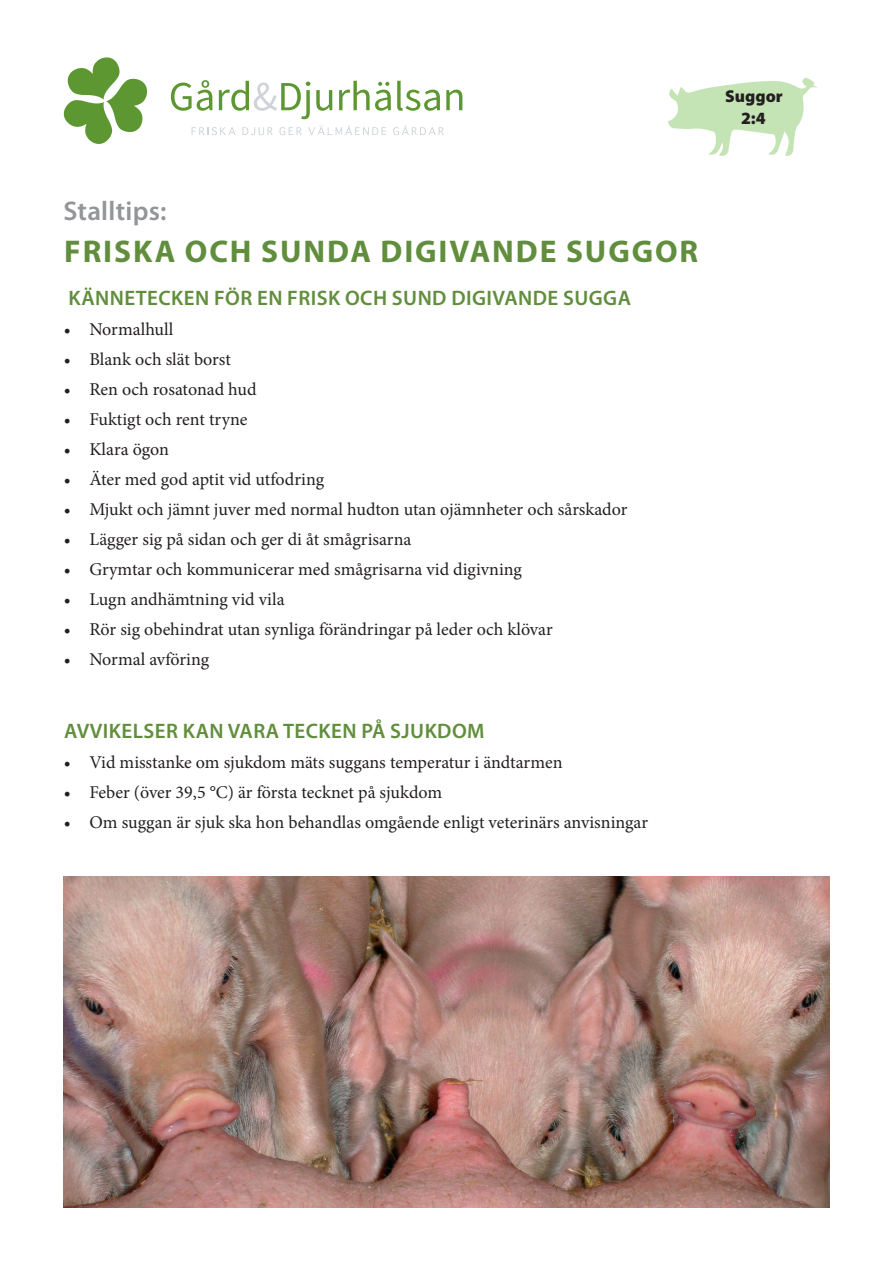
<style>
.page{position:relative;width:893px;height:1263px;background:#fff}
.page>*{position:absolute;margin:0;border:0;box-sizing:border-box;transform-origin:0 0}
.t1{font:700 31.5px "Myriad Pro";letter-spacing:.06em;color:#618e3d}
.t2{font:600 27px "Myriad Pro";letter-spacing:.01em;color:#939598}
.t3{font:600 21px "Myriad Pro";letter-spacing:.02em;color:#618e3d}
.t4{font:18px "Minion Pro";color:#231f20}
.t5{font:900 17.25px "Myriad Pro";color:#231f20}
</style>
<div class="page">
<img style="left:64px;top:876px;width:765px;height:332px">
<svg style="left:171px;top:80px;width:41px;height:31px"></svg>
<svg style="left:219px;top:81px;width:91px;height:38px"></svg>
<svg style="left:316px;top:90px;width:16px;height:21px"></svg>
<svg style="left:339px;top:81px;width:52px;height:30px"></svg>
<svg style="left:397px;top:81px;width:43px;height:30px"></svg>
<svg style="left:446px;top:90px;width:16px;height:20px"></svg>
<svg style="left:64px;top:57px;width:83px;height:87px"></svg>
<svg style="left:192px;top:127px;width:43px;height:8px"></svg>
<svg style="left:242px;top:127px;width:31px;height:8px"></svg>
<svg style="left:279px;top:127px;width:23px;height:8px"></svg>
<svg style="left:308px;top:125px;width:78px;height:10px"></svg>
<svg style="left:393px;top:126px;width:51px;height:9px"></svg>
<svg style="left:668px;top:78px;width:150px;height:78px"></svg>
<p class="t5" style="left:725px;top:86px;width:59px">Suggor</p>
<p class="t5" style="left:741px;top:109px;width:26px">2:4</p>
<p class="t2" style="left:63px;top:194px;width:105px">Stalltips:</p>
<p class="t1" style="left:64px;top:231px;width:636px">FRISKA OCH SUNDA DIGIVANDE SUGGOR</p>
<p class="t3" style="left:68px;top:284px;width:564px">KÄNNETECKEN FÖR EN FRISK OCH SUND DIGIVANDE SUGGA</p>
<p class="t4" style="left:64px;top:317px;width:111px">• Normalhull</p>
<p class="t4" style="left:64px;top:347px;width:168px">• Blank och slät borst</p>
<p class="t4" style="left:64px;top:377px;width:194px">• Ren och rosatonad hud</p>
<p class="t4" style="left:64px;top:407px;width:185px">• Fuktigt och rent tryne</p>
<p class="t4" style="left:64px;top:437px;width:107px">• Klara ögon</p>
<p class="t4" style="left:64px;top:467px;width:262px">• Äter med god aptit vid utfodring</p>
<p class="t4" style="left:64px;top:497px;width:565px">• Mjukt och jämnt juver med normal hudton utan ojämnheter och sårskador</p>
<p class="t4" style="left:64px;top:527px;width:349px">• Lägger sig på sidan och ger di åt smågrisarna</p>
<p class="t4" style="left:64px;top:557px;width:460px">• Grymtar och kommunicerar med smågrisarna vid digivning</p>
<p class="t4" style="left:64px;top:587px;width:222px">• Lugn andhämtning vid vila</p>
<p class="t4" style="left:64px;top:617px;width:490px">• Rör sig obehindrat utan synliga förändringar på leder och klövar</p>
<p class="t4" style="left:64px;top:647px;width:147px">• Normal avföring</p>
<p class="t3" style="left:64px;top:717px;width:422px">AVVIKELSER KAN VARA TECKEN PÅ SJUKDOM</p>
<p class="t4" style="left:64px;top:750px;width:500px">• Vid misstanke om sjukdom mäts suggans temperatur i ändtarmen</p>
<p class="t4" style="left:64px;top:780px;width:380px">• Feber (över 39,5 °C) är första tecknet på sjukdom</p>
<p class="t4" style="left:64px;top:810px;width:586px">• Om suggan är sjuk ska hon behandlas omgående enligt veterinärs anvisningar</p>
</div>
